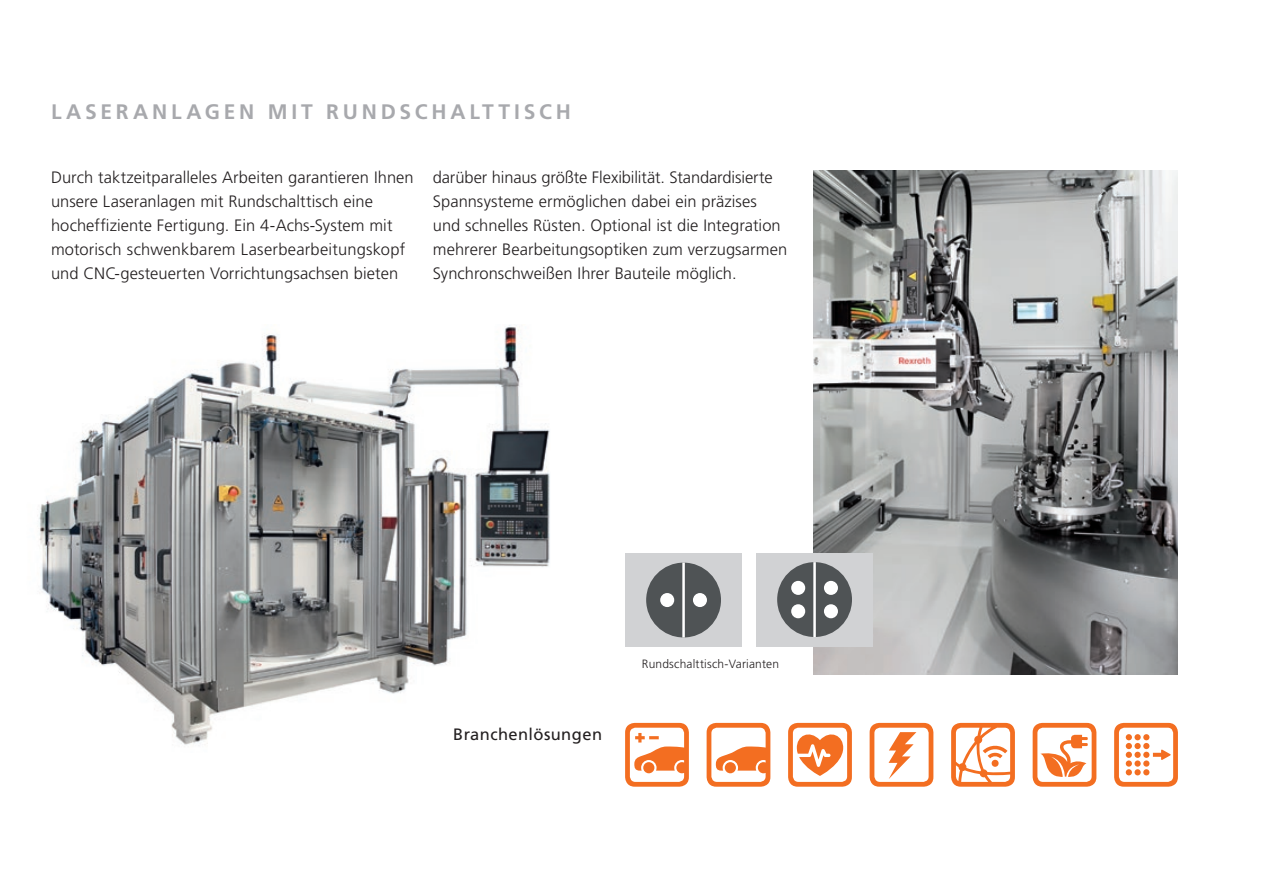
<style>
.page{position:relative;width:1263px;height:893px;background:#fff}
.page>*{position:absolute;margin:0;border:0;box-sizing:border-box;transform-origin:0 0}
.t1{font:700 21px "Frutiger";letter-spacing:.18em;color:#a8a9ad}
.t2{font:300 16.5px/24px "Frutiger";letter-spacing:.005em;color:#231f20}
.t3{font:16.5px "Frutiger";letter-spacing:.025em;color:#231f20}
.t4{font:300 12px "Frutiger";letter-spacing:.015em;color:#231f20}
</style>
<div class="page">
<img style="left:39px;top:325px;width:511px;height:420px">
<img style="left:814px;top:170px;width:364px;height:504px">
<div style="left:756px;top:553px;width:117px;height:93px;background:#d1d2d4"></div>
<div style="left:777px;top:562px;width:75px;height:75px;background:#4f5355;border-radius:50%"></div>
<hr style="left:813px;top:562px;width:3px;height:75px;background:#fff">
<div style="left:791px;top:604px;width:14px;height:14px;background:#fff;border-radius:50%"></div>
<div style="left:824px;top:604px;width:14px;height:14px;background:#fff;border-radius:50%"></div>
<div style="left:791px;top:581px;width:14px;height:14px;background:#fff;border-radius:50%"></div>
<div style="left:824px;top:581px;width:14px;height:14px;background:#fff;border-radius:50%"></div>
<div style="left:625px;top:553px;width:117px;height:94px;background:#d1d2d4"></div>
<div style="left:646px;top:563px;width:75px;height:74px;background:#4f5355;border-radius:50%"></div>
<hr style="left:682px;top:563px;width:3px;height:74px;background:#fff">
<div style="left:660px;top:593px;width:14px;height:14px;background:#fff;border-radius:50%"></div>
<div style="left:693px;top:593px;width:14px;height:14px;background:#fff;border-radius:50%"></div>
<svg style="left:788px;top:723px;width:64px;height:64px"></svg>
<svg style="left:870px;top:723px;width:63px;height:64px"></svg>
<svg style="left:1114px;top:723px;width:64px;height:64px"></svg>
<svg style="left:951px;top:723px;width:64px;height:64px"></svg>
<svg style="left:1033px;top:723px;width:63px;height:64px"></svg>
<svg style="left:707px;top:723px;width:63px;height:64px"></svg>
<svg style="left:625px;top:723px;width:64px;height:64px"></svg>
<p class="t1" style="left:51px;top:99px;width:521px">LASERANLAGEN MIT RUNDSCHALTTISCH</p>
<p class="t2" style="left:51px;top:165px;width:364px">Durch taktzeitparalleles Arbeiten garantieren Ihnen unsere Laseranlagen mit Rundschalttisch eine hocheffiziente Fertigung. Ein 4-Achs-System mit motorisch schwenkbarem Laserbearbeitungskopf und CNC-gesteuerten Vorrichtungsachsen bieten</p>
<p class="t2" style="left:433px;top:165px;width:356px">darüber hinaus größte Flexibilität. Standardisierte Spannsysteme ermöglichen dabei ein präzises und schnelles Rüsten. Optional ist die Integration mehrerer Bearbeitungsoptiken zum verzugsarmen Synchronschweißen Ihrer Bauteile möglich.</p>
<p class="t3" style="left:453px;top:724px;width:150px">Branchenlösungen</p>
<p class="t4" style="left:642px;top:657px;width:139px">Rundschalttisch-Varianten</p>
</div>
